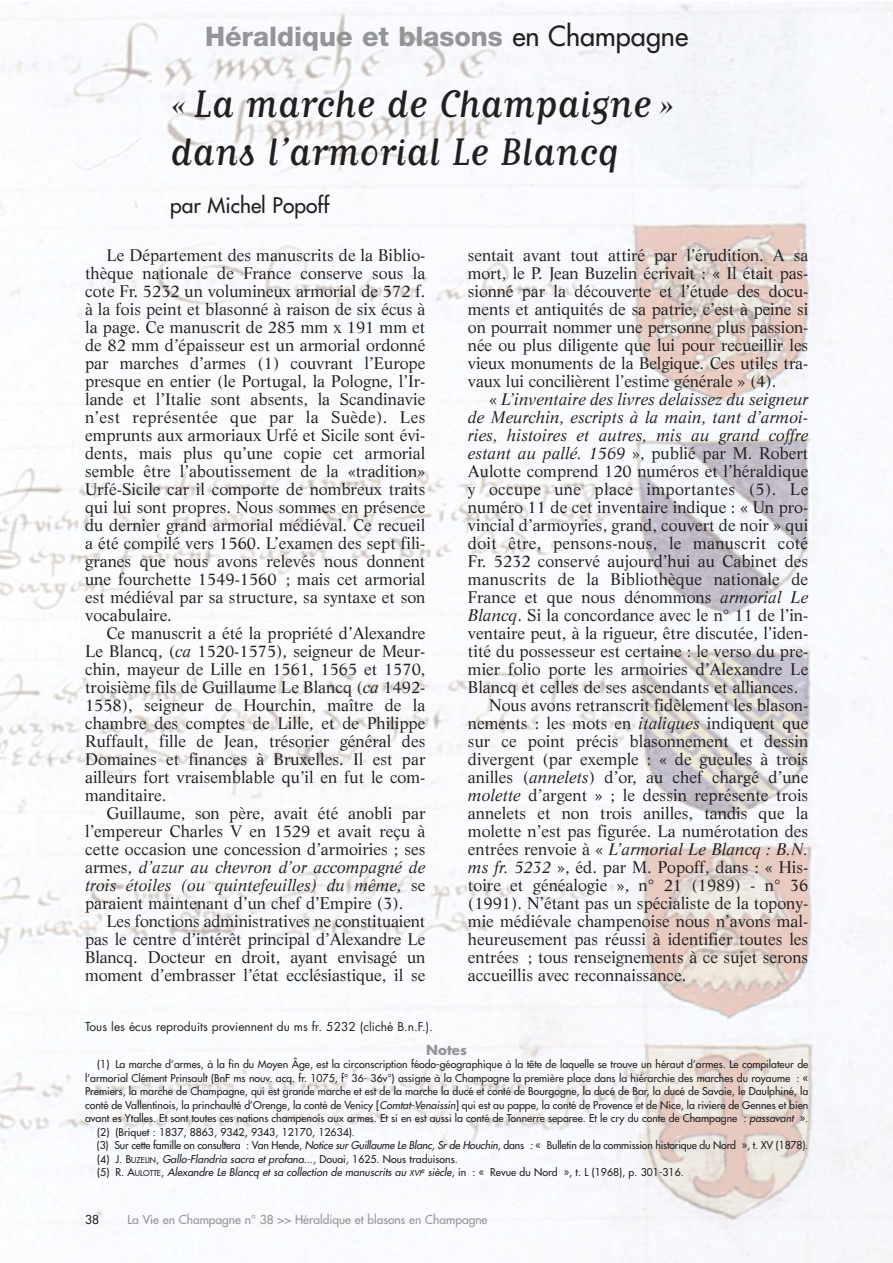
<style>
.page{position:relative;width:893px;height:1263px;background:#fff}
.page>*{position:absolute;margin:0;border:0;box-sizing:border-box;transform-origin:0 0}
.t1{font:45px/48px "Matrix Script";color:#231f20}
.t2{font:800 27px "Helvetica Neue";color:#939598}
.t3{font:21px "Futura";color:#231f20}
.t4{font:16.5px/18px "Life";color:#231f20;text-align:justify}
.t5{font:italic 16.5px "Life";color:#231f20}
.t6{font:16.5px "Life";letter-spacing:.02em;color:#231f20}
.t7{font:700 13.5px "Futura";color:#939598}
.t8{font:12px "Futura";color:#231f20}
.t9{font:12px "Futura";color:#939598}
.t10{font:12px "Futura";color:#231f20}
.t11{font:10.5px "Futura";color:#231f20}
.t12{font:10.5px "Futura";letter-spacing:-.02em;color:#231f20}
.t13{font:italic 10.5px "Futura";color:#231f20}
.s1{font-family:"Futura";font-weight:400;color:#231f20}
.s2{font-style:italic}
.s3{font-style:normal}
.s4{font-size:7.8px}
.s5{font-style:normal;font-size:7.8px}
</style>
<div class="page">
<img style="left:0;top:2px;width:892px;height:1261px">
<h2 class="t2" style="left:205px;top:27px;width:484px">Héraldique et blasons <span class="s1">en Champagne</span></h2>
<h1 class="t1" style="left:170px;top:84px;width:505px">« La marche de Champaigne » dans l’armorial Le Blancq</h1>
<p class="t3" style="left:170px;top:194px;width:161px">par Michel Popoff</p>
<p class="t4" style="left:85px;top:247px;width:342px;text-indent:21px">Le Département des manuscrits de la Biblio&shy;thèque nationale de France conserve sous la cote Fr. 5232 un volumineux armorial de 572 f. à la fois peint et blasonné à raison de six écus à la page. Ce manuscrit de 285 mm x 191 mm et de 82 mm d’épaisseur est un armorial ordonné par marches d’armes (1) couvrant l’Europe presque en entier (le Portugal, la Pologne, l’Ir&shy;lande et l’Italie sont absents, la Scandinavie n’est représentée que par la Suède). Les emprunts aux armoriaux Urfé et Sicile sont évi&shy;dents, mais plus qu’une copie cet armorial semble être l’aboutissement de la «tradition» Urfé-Sicile car il comporte de nombreux traits qui lui sont propres. Nous sommes en présence du dernier grand armorial médiéval. Ce recueil a été compilé vers 1560. L’examen des sept fili&shy;granes que nous avons relevés nous donnent une fourchette 1549-1560 ; mais cet armorial est médiéval par sa structure, sa syntaxe et son vocabulaire.</p>
<p class="t4" style="left:85px;top:625px;width:342px;text-indent:21px">Ce manuscrit a été la propriété d’Alexandre Le Blancq, (<span class="s2">ca</span> 1520-1575), seigneur de Meur&shy;chin, mayeur de Lille en 1561, 1565 et 1570, troisième fils de Guillaume Le Blancq (<span class="s2">ca</span> 1492- 1558), seigneur de Hourchin, maître de la chambre des comptes de Lille, et de Philippe Ruffault, fille de Jean, trésorier général des Domaines et finances à Bruxelles. Il est par ailleurs fort vraisemblable qu’il en fut le com&shy;manditaire.</p>
<p class="t4" style="left:85px;top:805px;width:342px;text-indent:21px">Guillaume, son père, avait été anobli par l’empereur Charles V en 1529 et avait reçu à cette occasion une concession d’armoiries ; ses armes, <span class="s2">d’azur au chevron d’or accompagné de trois étoiles (ou quintefeuilles) du même,</span> se paraient maintenant d’un chef d’Empire (3).</p>
<p class="t4" style="left:85px;top:913px;width:342px;text-indent:21px">Les fonctions administratives ne constituaient pas le centre d’intérêt principal d’Alexandre Le Blancq. Docteur en droit, ayant envisagé un moment d’embrasser l’état ecclésiastique, il se</p>
<p class="t4" style="left:468px;top:247px;width:342px">sentait avant tout attiré par l’érudition. A sa mort, le P. Jean Buzelin écrivait : « Il était pas&shy;sionné par la découverte et l’étude des docu&shy;ments et antiquités de sa patrie, c’est à peine si on pourrait nommer une personne plus passion&shy;née ou plus diligente que lui pour recueillir les vieux monuments de la Belgique. Ces utiles tra&shy;vaux lui concilièrent l’estime générale » (4).</p>
<p class="t5" style="left:489px;top:392px;width:320px"><span class="s3">«</span> L’inventaire des livres delaissez du seigneur</p>
<p class="t5" style="left:468px;top:410px;width:342px">de Meurchin, escripts à la main, tant d’armoi-</p>
<p class="t5" style="left:468px;top:428px;width:342px">ries, histoires et autres, mis au grand coffre</p>
<p class="t4" style="left:468px;top:445px;width:342px"><span class="s2">estant au pallé. 1569</span> », publié par M. Robert</p>
<p class="t4" style="left:468px;top:463px;width:342px">Aulotte comprend 120 numéros et l’héraldique</p>
<p class="t6" style="left:468px;top:482px;width:342px">y occupe une place importantes (5). Le</p>
<p class="t4" style="left:468px;top:499px;width:342px">numéro 11 de cet inventaire indique : « Un pro-</p>
<p class="t4" style="left:468px;top:517px;width:342px">vincial d’armoyries, grand, couvert de noir » qui</p>
<p class="t4" style="left:468px;top:535px;width:342px">doit être, pensons-nous, le manuscrit coté</p>
<p class="t4" style="left:468px;top:553px;width:342px">Fr. 5232 conservé aujourd’hui au Cabinet des</p>
<p class="t4" style="left:468px;top:571px;width:342px">manuscrits de la Bibliothèque nationale de</p>
<p class="t4" style="left:468px;top:589px;width:342px">France et que nous dénommons <span class="s2">armorial Le</span></p>
<p class="t4" style="left:468px;top:607px;width:342px"><span class="s2">Blancq</span>. Si la concordance avec le n° 11 de l’in-</p>
<p class="t4" style="left:468px;top:625px;width:342px">ventaire peut, à la rigueur, être discutée, l’iden-</p>
<p class="t4" style="left:468px;top:643px;width:342px">tité du possesseur est certaine : le verso du pre-</p>
<p class="t4" style="left:468px;top:661px;width:342px">mier folio porte les armoiries d’Alexandre Le</p>
<p class="t4" style="left:468px;top:679px;width:332px">Blancq et celles de ses ascendants et alliances.</p>
<p class="t4" style="left:489px;top:697px;width:320px">Nous avons retranscrit fidèlement les blason-</p>
<p class="t4" style="left:468px;top:715px;width:342px">nements : les mots en <span class="s2">italiques</span> indiquent que</p>
<p class="t4" style="left:468px;top:733px;width:342px">sur ce point précis blasonnement et dessin</p>
<p class="t4" style="left:468px;top:751px;width:342px">divergent (par exemple : « de gueules à trois</p>
<p class="t4" style="left:468px;top:769px;width:342px">anilles (<span class="s2">annelets</span>) d’or, au chef chargé d’une</p>
<p class="t4" style="left:468px;top:787px;width:342px"><span class="s2">molette</span> d’argent » ; le dessin représente trois</p>
<p class="t4" style="left:468px;top:805px;width:342px">annelets et non trois anilles, tandis que la</p>
<p class="t4" style="left:468px;top:823px;width:342px">molette n’est pas figurée. La numérotation des</p>
<p class="t5" style="left:468px;top:842px;width:342px"><span class="s3">entrées renvoie à «</span> L’armorial Le Blancq : B.N.</p>
<p class="t4" style="left:468px;top:859px;width:342px"><span class="s2">ms fr. 5232</span> », éd. par M. Popoff, dans : « His-</p>
<p class="t4" style="left:468px;top:877px;width:342px">toire et généalogie », n° 21 (1989) - n° 36</p>
<p class="t4" style="left:468px;top:895px;width:342px">(1991). N’étant pas un spécialiste de la topony-</p>
<p class="t4" style="left:468px;top:913px;width:342px">mie médiévale champenoise nous n’avons mal-</p>
<p class="t4" style="left:468px;top:931px;width:342px">heureusement pas réussi à identifier toutes les</p>
<p class="t4" style="left:468px;top:949px;width:342px">entrées ; tous renseignements à ce sujet serons</p>
<p class="t4" style="left:468px;top:967px;width:220px">accueillis avec reconnaissance.</p>
<p class="t8" style="left:85px;top:1022px;width:349px">Tous les écus reproduits proviennent du ms fr. 5232 (cliché B.n.F.).</p>
<p class="t7" style="left:426px;top:1044px;width:42px">Notes</p>
<p class="t11" style="left:97px;top:1059px;width:712px">(1) La marche d’armes, à la fin du Moyen Âge, est la circonscription féodo-géographique à la tête de laquelle se trouve un héraut d’armes. Le compilateur de</p>
<p class="t11" style="left:85px;top:1073px;width:724px">l’armorial Clément Prinsault (BnF ms nouv. acq. fr. 1075, f° 36- 36v°) assigne à la Champagne la première place dans la hiérarchie des marches du royaume : «</p>
<p class="t11" style="left:85px;top:1086px;width:724px">Premiers, la marche de Champagne, qui est grande marche et est de la marche la ducé et conté de Bourgogne, la ducé de Bar, la ducé de Savoie, le Daulphiné, la</p>
<p class="t11" style="left:85px;top:1100px;width:724px">conté de Vallentinois, la princhaulté d’Orenge, la conté de Venicy [<span class="s2">Comtat-Venaissin</span>] qui est au pappe, la conté de Provence et de Nice, la riviere de Gennes et bien</p>
<p class="t11" style="left:85px;top:1113px;width:724px">avant es Ytalles. Et sont toutes ces nations champenois aux armes. Et si en est aussi la conté de Tonnerre separee. Et le cry du conte de Champagne : <span class="s2">passavant</span> ».</p>
<p class="t11" style="left:97px;top:1127px;width:259px">(2) (Briquet : 1837, 8863, 9342, 9343, 12170, 12634).</p>
<p class="t12" style="left:97px;top:1140px;width:712px">(3) Sur cette famille on consultera : Van Hende, <span class="s2">Notice sur Guillaume Le Blanc, Sr de Houchin,</span> dans <span class="s2">:</span> « Bulletin de la commission historique du Nord », t. XV (1878).</p>
<p class="t11" style="left:97px;top:1154px;width:362px">(4) J. B<span class="s4">UZELIN</span>, <span class="s2">Gallo-Flandria sacra et profana...,</span> Douai, 1625. Nous traduisons.</p>
<p class="t13" style="left:97px;top:1167px;width:588px"><span class="s3">(5) R. A</span><span class="s5">ULOTTE</span><span class="s3">,</span> Alexandre Le Blancq et sa collection de manuscrits au <span class="s4">XVI</span><sup>e</sup> siècle, <span class="s3">in : « Revue du Nord », t. L (1968), p. 301-316.</span></p>
<p class="t10" style="left:85px;top:1213px;width:15px">38</p>
<p class="t9" style="left:128px;top:1213px;width:361px">La Vie en Champagne n° 38 &gt;&gt; Héraldique et blasons en Champagne</p>
</div>
